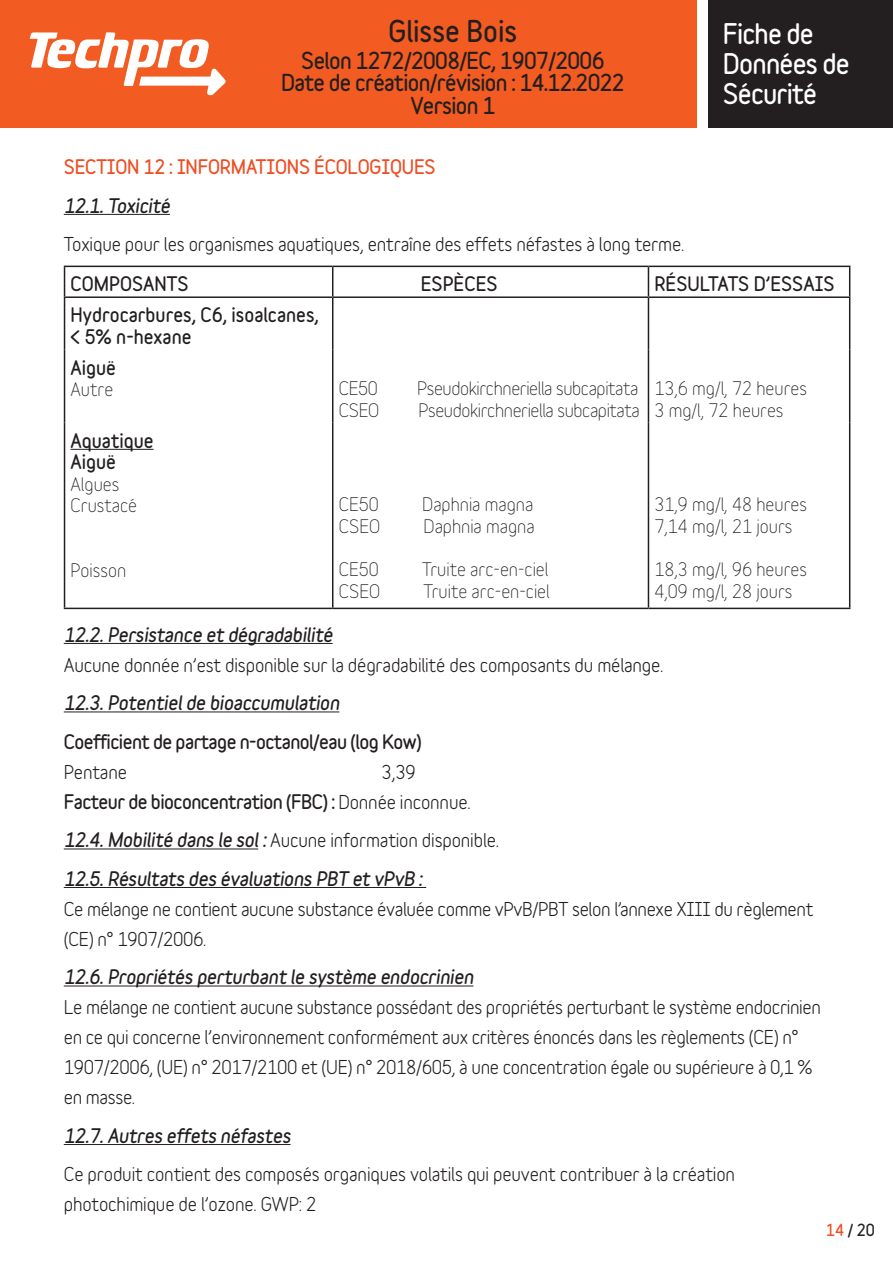
<style>
.page{position:relative;width:893px;height:1263px;background:#fff}
.page>*{position:absolute;margin:0;border:0;box-sizing:border-box;transform-origin:0 0}
.t1{font:900 27px "Variable";color:#231f20}
.t2{font:900 25.5px/30px "Variable";letter-spacing:-.03em;color:#fff}
.t3{font:900 21px/22.5px "Variable";letter-spacing:-.03em;color:#231f20;text-align:center}
.TEXTE_COURANT{font:700 18px/30px "Variable";letter-spacing:-.02em;color:#231f20}
.t4{font:18px/21.6px "Variable";color:#231f20}
.TEXTE_COURANT-2{font:900 18px/30px "Variable";letter-spacing:-.03em;color:#231f20}
.TEXTE_COURANT-3{font:900 18px/21.6px "Variable";color:#231f20}
.TEXTE_COURANT-4{font:italic 900 18px "Variable";letter-spacing:-.01em;color:#231f20}
.t5{font:18px "Variable";letter-spacing:-.02em;color:#231f20}
.TEXTE_COURANT-5{font:900 18px "Variable";letter-spacing:-.01em;color:#f04d22}
.t6{font:900 15px "Variable";color:#231f20}
.s1{font-weight:400}
.s2{font-weight:900}
.s3{font-weight:900;font-style:italic}
.s4{font-weight:700}
.s5{color:#f04d22}
</style>
<div class="page">
<div style="left:0;top:0;width:723px;height:128px;background:#f25b21"></div>
<div style="left:702px;top:0;width:191px;height:128px;background:#231f20"></div>
<div style="left:697px;top:0;width:11px;height:128px;background:#fff"></div>
<svg style="left:30px;top:32px;width:196px;height:63px"></svg>
<hr style="left:64px;top:214px;width:106px;height:1px;background:#231f20">
<hr style="left:64px;top:643px;width:269px;height:1px;background:#231f20">
<hr style="left:64px;top:711px;width:275px;height:1px;background:#231f20">
<hr style="left:64px;top:848px;width:194px;height:1px;background:#231f20">
<hr style="left:64px;top:887px;width:362px;height:1px;background:#231f20">
<hr style="left:64px;top:985px;width:409px;height:1px;background:#231f20">
<hr style="left:64px;top:1144px;width:227px;height:1px;background:#231f20">
<hr style="left:64px;top:266px;width:269px;height:1px;background:#231f20">
<svg style="left:64px;top:267px;width:1px;height:29px"></svg>
<hr style="left:333px;top:266px;width:315px;height:1px;background:#231f20">
<svg style="left:332px;top:267px;width:1px;height:29px"></svg>
<hr style="left:648px;top:266px;width:202px;height:1px;background:#231f20">
<svg style="left:648px;top:267px;width:1px;height:29px"></svg>
<svg style="left:849px;top:267px;width:1px;height:29px"></svg>
<hr style="left:64px;top:423px;width:1px;height:185px;background:#231f20">
<hr style="left:332px;top:423px;width:1px;height:185px;background:#231f20">
<hr style="left:648px;top:423px;width:1px;height:185px;background:#231f20">
<hr style="left:849px;top:423px;width:1px;height:185px;background:#231f20">
<hr style="left:64px;top:608px;width:269px;height:1px;background:#231f20">
<hr style="left:333px;top:608px;width:315px;height:1px;background:#231f20">
<hr style="left:648px;top:608px;width:202px;height:1px;background:#231f20">
<hr style="left:64px;top:296px;width:269px;height:2px;background:#231f20">
<hr style="left:64px;top:298px;width:1px;height:52px;background:#231f20">
<hr style="left:333px;top:296px;width:315px;height:2px;background:#231f20">
<hr style="left:332px;top:298px;width:1px;height:52px;background:#231f20">
<hr style="left:648px;top:296px;width:202px;height:2px;background:#231f20">
<hr style="left:648px;top:298px;width:1px;height:52px;background:#231f20">
<hr style="left:849px;top:298px;width:1px;height:52px;background:#231f20">
<hr style="left:64px;top:350px;width:1px;height:73px;background:#231f20">
<hr style="left:332px;top:350px;width:1px;height:73px;background:#231f20">
<hr style="left:648px;top:350px;width:1px;height:73px;background:#231f20">
<hr style="left:849px;top:350px;width:1px;height:73px;background:#231f20">
<hr style="left:71px;top:449px;width:83px;height:1px;background:#231f20">
<h1 class="t1" style="left:388px;top:13px;width:130px">Glisse Bois</h1>
<p class="t3" style="left:281px;top:49px;width:345px">Selon 1272/2008/EC, 1907/2006<br>Date de création/révision : 14.12.2022<br>Version 1</p>
<h2 class="t2" style="left:723px;top:19px;width:128px">Fiche de<br>Données de<br>Sécurité</h2>
<p class="TEXTE_COURANT-5" style="left:64px;top:155px;width:373px">SECTION 12 : INFORMATIONS ÉCOLOGIQUES</p>
<p class="TEXTE_COURANT-4" style="left:64px;top:194px;width:108px">12.1. Toxicité</p>
<p class="TEXTE_COURANT" style="left:64px;top:229px;width:622px">Toxique pour les organismes aquatiques, entraîne des effets néfastes à long terme.</p>
<p class="TEXTE_COURANT-3" style="left:71px;top:273px;width:120px">COMPOSANTS</p>
<p class="TEXTE_COURANT-3" style="left:421px;top:273px;width:78px">ESPÈCES</p>
<p class="TEXTE_COURANT-3" style="left:654px;top:273px;width:182px">RÉSULTATS D’ESSAIS</p>
<p class="TEXTE_COURANT-3" style="left:71px;top:304px;width:250px">Hydrocarbures, C6, isoalcanes, &lt; 5% n-hexane</p>
<p class="TEXTE_COURANT-3" style="left:71px;top:356px;width:47px">Aiguë<br><span class="s1">Autre</span></p>
<p class="t4" style="left:654px;top:377px;width:154px">13,6 mg/l, 72 heures</p>
<p class="t4" style="left:654px;top:399px;width:131px">3 mg/l, 72 heures</p>
<p class="t4" style="left:339px;top:377px;width:41px">CE50</p>
<p class="t5" style="left:417px;top:377px;width:223px">Pseudokirchneriella subcapitata</p>
<p class="t4" style="left:339px;top:399px;width:42px">CSEO</p>
<p class="t5" style="left:418px;top:399px;width:223px">Pseudokirchneriella subcapitata</p>
<p class="TEXTE_COURANT-3" style="left:71px;top:429px;width:85px">Aquatique</p>
<p class="t4" style="left:71px;top:451px;width:68px"><span class="s2">Aiguë<br></span>Algues<br>Crustacé</p>
<p class="t4" style="left:654px;top:493px;width:154px">31,9 mg/l, 48 heures</p>
<p class="t4" style="left:654px;top:515px;width:139px">7,14 mg/l, 21 jours</p>
<p class="t4" style="left:654px;top:558px;width:154px">18,3 mg/l, 96 heures</p>
<p class="t4" style="left:654px;top:580px;width:139px">4,09 mg/l, 28 jours</p>
<p class="TEXTE_COURANT" style="left:64px;top:619px;width:601px"><span class="s3">12.2. Persistance et dégradabilité<br></span>Aucune donnée n’est disponible sur la dégradabilité des composants du mélange.</p>
<p class="TEXTE_COURANT-4" style="left:64px;top:691px;width:277px">12.3. Potentiel de bioaccumulation</p>
<p class="TEXTE_COURANT-2" style="left:64px;top:726px;width:360px">Coefficient de partage n-octanol/eau (log Kow)<br><span class="s4">Pentane</span></p>
<p class="t4" style="left:339px;top:493px;width:42px">CE50</p>
<p class="t4" style="left:422px;top:493px;width:113px">Daphnia magna</p>
<p class="t4" style="left:339px;top:515px;width:43px">CSEO</p>
<p class="t4" style="left:423px;top:515px;width:113px">Daphnia magna</p>
<p class="t4" style="left:339px;top:558px;width:42px">CE50</p>
<p class="t4" style="left:422px;top:558px;width:128px">Truite arc-en-ciel</p>
<p class="t4" style="left:339px;top:580px;width:43px">CSEO</p>
<p class="t4" style="left:423px;top:580px;width:128px">Truite arc-en-ciel</p>
<p class="t4" style="left:71px;top:559px;width:57px">Poisson</p>
<p class="TEXTE_COURANT-2" style="left:64px;top:756px;width:408px;text-indent:318px"><span class="s4">3,39<br></span>Facteur de bioconcentration (FBC) : <span class="s4">Donnée inconnue.</span></p>
<p class="TEXTE_COURANT" style="left:64px;top:825px;width:437px"><span class="s3">12.4. Mobilité dans le sol :</span> Aucune information disponible.</p>
<p class="TEXTE_COURANT" style="left:64px;top:863px;width:751px"><span class="s3">12.5. Résultats des évaluations PBT et vPvB :<br></span>Ce mélange ne contient aucune substance évaluée comme vPvB/PBT selon l’annexe XIII du règlement (CE) n° 1907/2006.</p>
<p class="TEXTE_COURANT" style="left:64px;top:962px;width:759px"><span class="s3">12.6. Propriétés perturbant le système endocrinien<br></span>Le mélange ne contient aucune substance possédant des propriétés perturbant le système endocrinien en ce qui concerne l’environnement conformément aux critères énoncés dans les règlements (CE) n° 1907/2006, (UE) n° 2017/2100 et (UE) n° 2018/605, à une concentration égale ou supérieure à 0,1 % en masse.</p>
<p class="TEXTE_COURANT-4" style="left:64px;top:1124px;width:228px">12.7. Autres effets néfastes</p>
<p class="TEXTE_COURANT" style="left:64px;top:1159px;width:673px">Ce produit contient des composés organiques volatils qui peuvent contribuer à la création photochimique de l’ozone. GWP: 2</p>
<p class="t6" style="left:826px;top:1220px;width:51px"><span class="s5">14</span> / 20</p>
</div>
